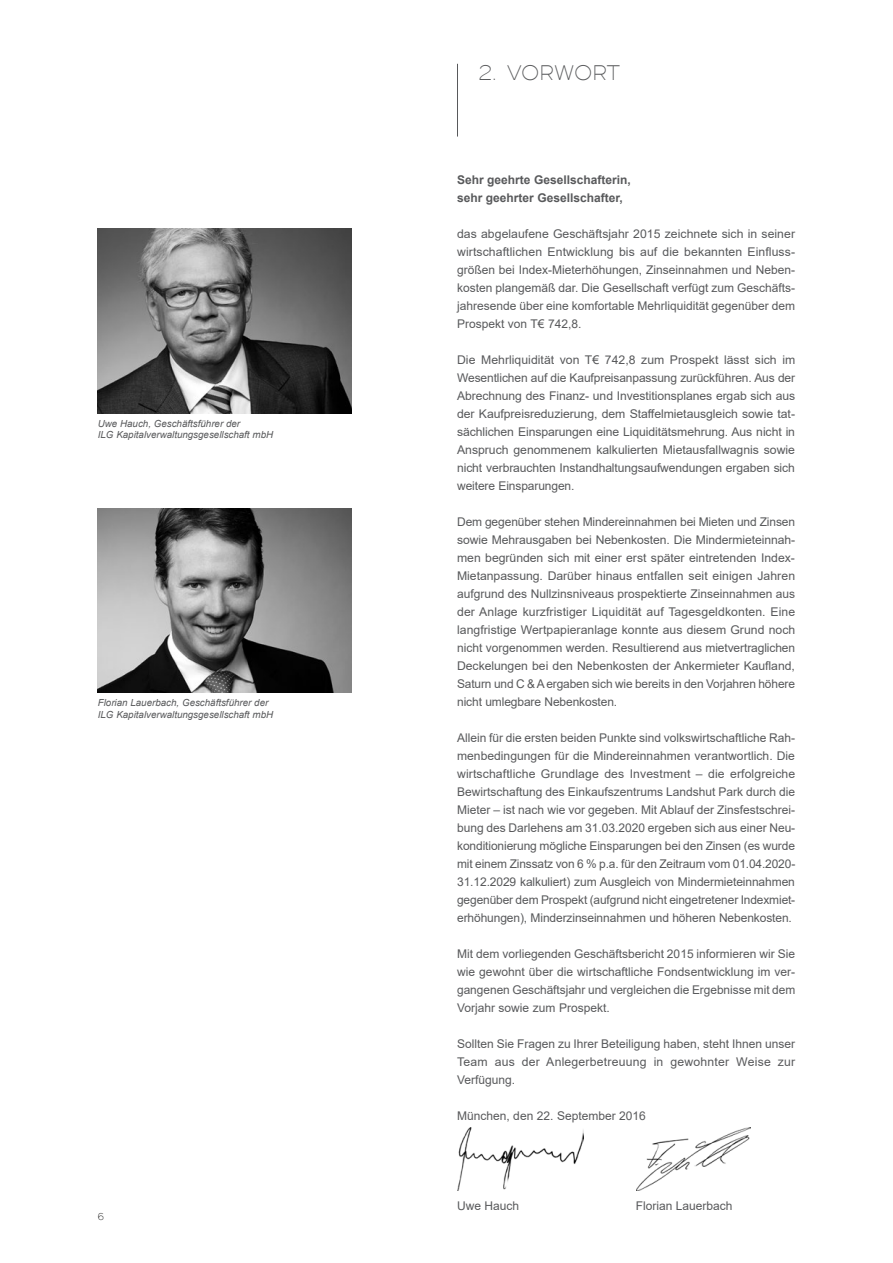
<style>
.page{position:relative;width:893px;height:1263px;background:#fff}
.page>*{position:absolute;margin:0;border:0;box-sizing:border-box;transform-origin:0 0}
.t1{font:21px "Dual 300";letter-spacing:.005em;color:#58595b}
.t2{font:12px/18px "Arial";color:#58595b;text-align:justify}
.t3{font:700 12px/18px "Arial";color:#58595b}
.t4{font:italic 9.75px/11.7px "Arial";color:#58595b}
.t5{font:9.75px "Dual 300";color:#000}
</style>
<div class="page">
<hr style="left:457px;top:64px;width:1px;height:73px;background:#58595b">
<img style="left:98px;top:229px;width:253px;height:184px">
<img style="left:98px;top:508px;width:253px;height:185px">
<img style="left:457px;top:1128px;width:127px;height:62px">
<img style="left:637px;top:1128px;width:114px;height:63px">
<p class="t4" style="left:98px;top:417px;width:177px">Uwe Hauch, Geschäftsführer der<br>ILG Kapitalverwaltungsgesellschaft mbH</p>
<p class="t4" style="left:98px;top:697px;width:177px">Florian Lauerbach, Geschäftsführer der<br>ILG Kapitalverwaltungsgesellschaft mbH</p>
<p class="t5" style="left:98px;top:1211px;width:8px">6</p>
<h1 class="t1" style="left:479px;top:60px;width:143px">2. VORWORT</h1>
<p class="t3" style="left:457px;top:170px;width:175px">Sehr geehrte Gesellschafterin, sehr geehrter Gesellschafter,</p>
<p class="t2" style="left:457px;top:224px;width:340px">das abgelaufene Geschäftsjahr 2015 zeichnete sich in seiner wirtschaftlichen Entwicklung bis auf die bekannten Einfluss&shy;größen bei Index-Mieterhöhungen, Zinseinnahmen und Neben&shy;kosten plangemäß dar. Die Gesellschaft verfügt zum Geschäfts&shy;jahresende über eine komfortable Mehrliquidität gegenüber dem Prospekt von T€ 742,8.</p>
<p class="t2" style="left:457px;top:350px;width:340px">Die Mehrliquidität von T€ 742,8 zum Prospekt lässt sich im Wesentlichen auf die Kaufpreisanpassung zurückführen. Aus der Abrechnung des Finanz- und Investitionsplanes ergab sich aus der Kaufpreisreduzierung, dem Staffelmietausgleich sowie tat&shy;sächlichen Einsparungen eine Liquiditätsmehrung. Aus nicht in Anspruch genommenem kalkulierten Mietausfallwagnis sowie nicht verbrauchten Instandhaltungsaufwendungen ergaben sich weitere Einsparungen.</p>
<p class="t2" style="left:457px;top:512px;width:340px">Dem gegenüber stehen Mindereinnahmen bei Mieten und Zinsen sowie Mehrausgaben bei Nebenkosten. Die Mindermieteinnah&shy;men begründen sich mit einer erst später eintretenden Index-Mietanpassung. Darüber hinaus entfallen seit einigen Jahren aufgrund des Nullzinsniveaus prospektierte Zinseinnahmen aus der Anlage kurzfristiger Liquidität auf Tagesgeldkonten. Eine langfristige Wertpapieranlage konnte aus diesem Grund noch nicht vorgenommen werden. Resultierend aus mietvertraglichen Deckelungen bei den Nebenkosten der Ankermieter Kaufland, Saturn und C &amp; A ergaben sich wie bereits in den Vorjahren höhere nicht umlegbare Nebenkosten.</p>
<p class="t2" style="left:457px;top:728px;width:340px">Allein für die ersten beiden Punkte sind volkswirtschaftliche Rah&shy;menbedingungen für die Mindereinnahmen verantwortlich. Die wirtschaftliche Grundlage des Investment – die erfolgreiche Bewirtschaftung des Einkaufszentrums Landshut Park durch die Mieter – ist nach wie vor gegeben. Mit Ablauf der Zinsfestschrei&shy;bung des Darlehens am 31.03.2020 ergeben sich aus einer Neu&shy;konditionierung mögliche Einsparungen bei den Zinsen (es wurde mit einem Zinssatz von 6 % p.a. für den Zeitraum vom 01.04.2020- 31.12.2029 kalkuliert) zum Ausgleich von Mindermieteinnahmen gegenüber dem Prospekt (aufgrund nicht eingetretener Indexmiet&shy;erhöhungen), Minderzinseinnahmen und höheren Nebenkosten.</p>
<p class="t2" style="left:457px;top:944px;width:340px">Mit dem vorliegenden Geschäftsbericht 2015 informieren wir Sie wie gewohnt über die wirtschaftliche Fondsentwicklung im ver&shy;gangenen Geschäftsjahr und vergleichen die Ergebnisse mit dem Vorjahr sowie zum Prospekt.</p>
<p class="t2" style="left:457px;top:1034px;width:340px">Sollten Sie Fragen zu Ihrer Beteiligung haben, steht Ihnen unser Team aus der Anlegerbetreuung in gewohnter Weise zur Verfügung.</p>
<p class="t2" style="left:457px;top:1106px;width:190px">München, den 22. September 2016</p>
<p class="t2" style="left:457px;top:1196px;width:64px">Uwe Hauch</p>
<p class="t2" style="left:636px;top:1196px;width:98px">Florian Lauerbach</p>
</div>
